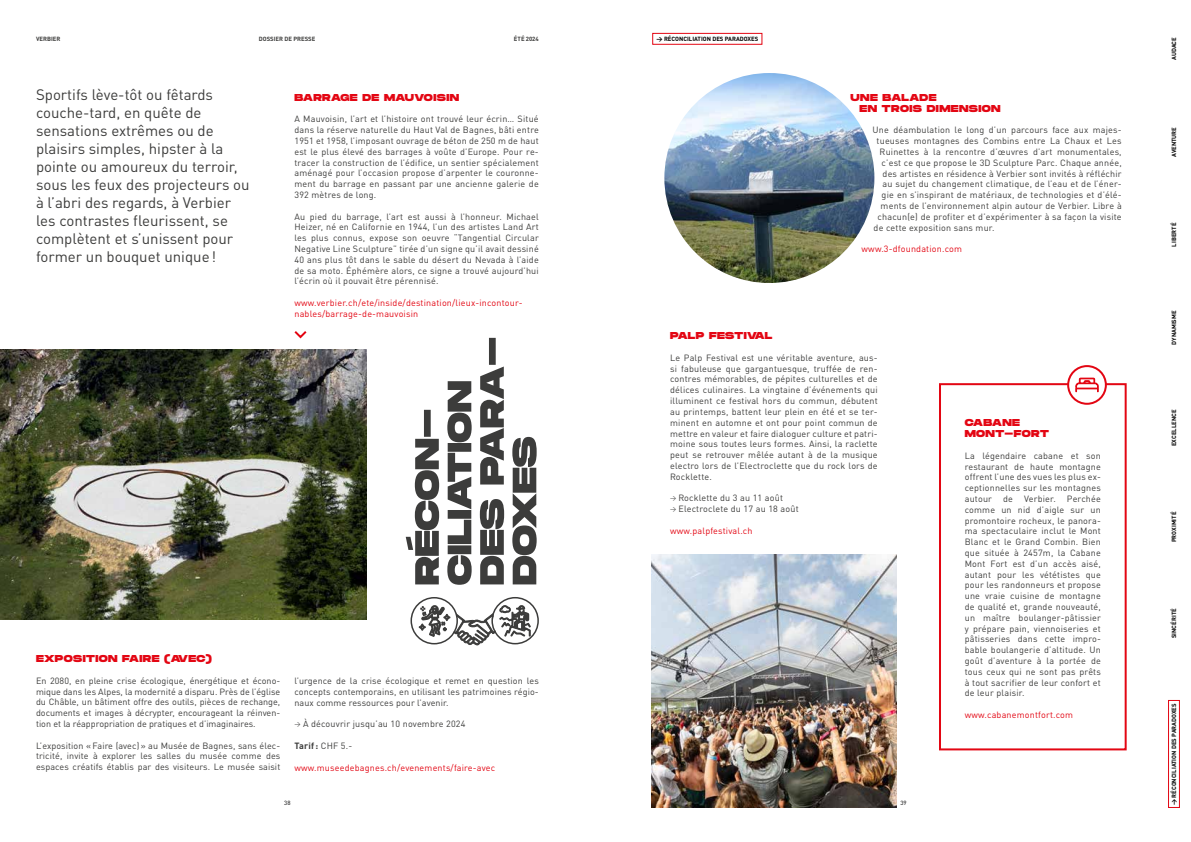
<style>
.page{position:relative;width:1191px;height:842px;background:#fff}
.page>*{position:absolute;margin:0;border:0;box-sizing:border-box;transform-origin:0 0}
.t1{font:15px/18px "DINOT";color:#3c3c3b}
.t2{font:800 10px/10.8px "Monument Extended";letter-spacing:.04em;color:#e30613}
.t3{font:9px/10.8px "DINOT";letter-spacing:.02em;color:#3c3c3b;text-align:justify}
.t4{font:9px/10.8px "DINOT";letter-spacing:.02em;color:#e30613}
.t5{font:700 9px "DINOT";letter-spacing:.02em;color:#3c3c3b}
.t6{font:700 6px "DINOT";color:#000}
.t7{font:700 6px "DINOT";color:#3c3c3b}
.t8{font:6px "DINOT";color:#000}
.s1{font-size:6px}
.s2{font-weight:400}
.s3{color:#fff}
</style>
<div class="page">
<img style="left:0;top:350px;width:366px;height:270px">
<div style="left:939px;top:383px;width:187px;height:367px;border:2px solid #e30613"></div>
<div style="left:652px;top:33px;width:110px;height:12px;border:1px solid #e30613"></div>
<div style="left:1168px;top:700px;width:11px;height:108px;border:1px solid #e30613"></div>
<img style="left:652px;top:554px;width:244px;height:254px">
<img style="left:664px;top:73px;width:210px;height:210px;border-radius:105px">
<svg style="left:294px;top:331px;width:13px;height:8px"></svg>
<div style="left:1068px;top:366px;width:37px;height:38px;background:#fff;border-radius:50%"></div>
<div style="left:1067px;top:365px;width:39px;height:40px;border:2px solid #e30613;border-radius:50%"></div>
<svg style="left:1074px;top:377px;width:25px;height:28px"></svg>
<svg style="left:512px;top:437px;width:24px;height:147px"></svg>
<svg style="left:480px;top:338px;width:24px;height:246px"></svg>
<svg style="left:447px;top:381px;width:24px;height:204px"></svg>
<svg style="left:406px;top:410px;width:33px;height:174px"></svg>
<svg style="left:410px;top:597px;width:129px;height:49px"></svg>
<p class="t7" style="left:36px;top:35px;width:26px">VERBIER</p>
<p class="t7" style="left:259px;top:35px;width:58px">DOSSIER DE PRESSE</p>
<p class="t7" style="left:514px;top:35px;width:26px">ÉTÉ 2024</p>
<p class="t1" style="left:36px;top:86px;width:215px">Sportifs lève-tôt ou fêtards couche-tard, en quête de sensations extrêmes ou de plaisirs simples, hipster à la pointe ou amoureux du terroir, sous les feux des projecteurs ou à l’abri des regards, à Verbier les contrastes fleurissent, se complètent et s’unissent pour former un bouquet unique!</p>
<p class="t2" style="left:294px;top:92px;width:166px">BARRAGE DE MAUVOISIN</p>
<p class="t3" style="left:294px;top:114px;width:246px">A Mauvoisin, l’art et l’histoire ont trouvé leur écrin… Situé dans la réserve naturelle du Haut Val de Bagnes, bâti entre 1951 et 1958, l’imposant ouvrage de béton de 250 m de haut est le plus élevé des barrages à voûte d’Europe. Pour re&shy;tracer la construction de l’édifice, un sentier spécialement aménagé pour l’occasion propose d’arpenter le couronne&shy;ment du barrage en passant par une ancienne galerie de 392 mètres de long.</p>
<p class="t3" style="left:294px;top:211px;width:246px">Au pied du barrage, l’art est aussi à l’honneur. Michael Heizer, né en Californie en 1944, l’un des artistes Land Art les plus connus, expose son oeuvre “Tangential Circular Negative Line Sculpture” tirée d’un signe qu’il avait dessiné 40 ans plus tôt dans le sable du désert du Nevada à l’aide de sa moto. Éphémère alors, ce signe a trouvé aujourd’hui l’écrin où il pouvait être pérennisé.</p>
<p class="t4" style="left:294px;top:297px;width:230px">www.verbier.ch/ete/inside/destination/lieux-incontour&shy;nables/barrage-de-mauvoisin</p>
<p class="t2" style="left:36px;top:653px;width:177px">EXPOSITION FAIRE (AVEC)</p>
<p class="t3" style="left:36px;top:675px;width:246px">En 2080, en pleine crise écologique, énergétique et écono&shy;mique dans les Alpes, la modernité a disparu. Près de l’église du Châble, un bâtiment offre des outils, pièces de rechange, documents et images à décrypter, encourageant la réinven&shy;tion et la réappropriation de pratiques et d’imaginaires.</p>
<p class="t3" style="left:36px;top:740px;width:246px">L’exposition «Faire (avec) » au Musée de Bagnes, sans élec&shy;tricité, invite à explorer les salles du musée comme des espaces créatifs établis par des visiteurs. Le musée saisit</p>
<p class="t3" style="left:294px;top:675px;width:246px">l’urgence de la crise écologique et remet en question les concepts contemporains, en utilisant les patrimoines régio&shy;naux comme ressources pour l’avenir.</p>
<p class="t3" style="left:294px;top:718px;width:173px"><span class="s1">→</span> À découvrir jusqu’au 10 novembre 2024</p>
<p class="t5" style="left:294px;top:740px;width:59px">Tarif: <span class="s2">CHF 5.-</span></p>
<p class="t4" style="left:294px;top:762px;width:202px">www.museedebagnes.ch/evenements/faire-avec</p>
<p class="t6" style="left:656px;top:35px;width:103px">→ RÉCONCILIATION DES PARADOXES</p>
<p class="t2" style="left:859px;top:92px;width:142px;text-indent:-9px">UNE BALADE<br>EN TROIS DIMENSION</p>
<p class="t3" style="left:872px;top:125px;width:250px">Une déambulation le long d’un parcours face aux majes-</p>
<p class="t3" style="left:876px;top:135px;width:246px">tueuses montagnes des Combins entre La Chaux et Les</p>
<p class="t3" style="left:879px;top:146px;width:243px">Ruinettes à la rencontre d’œuvres d’art monumentales,</p>
<p class="t3" style="left:881px;top:157px;width:242px">c’est ce que propose le 3D Sculpture Parc. Chaque année,</p>
<p class="t3" style="left:882px;top:168px;width:240px">des artistes en résidence à Verbier sont invités à réfléchir</p>
<p class="t3" style="left:882px;top:179px;width:241px">au sujet du changement climatique, de l’eau et de l’éner-</p>
<p class="t3" style="left:881px;top:189px;width:241px">gie en s’inspirant de matériaux, de technologies et d’élé-</p>
<p class="t3" style="left:880px;top:200px;width:243px">ments de l’environnement alpin autour de Verbier. Libre à</p>
<p class="t3" style="left:877px;top:211px;width:246px">chacun(e) de profiter et d’expérimenter à sa façon la visite</p>
<p class="t3" style="left:873px;top:222px;width:122px">de cette exposition sans mur.</p>
<p class="t4" style="left:861px;top:243px;width:102px">www.3-dfoundation.com</p>
<p class="t2" style="left:670px;top:330px;width:104px">PALP FESTIVAL</p>
<p class="t3" style="left:670px;top:352px;width:209px">Le Palp Festival est une véritable aventure, aus&shy;si fabuleuse que gargantuesque, truffée de ren&shy;contres mémorables, de pépites culturelles et de délices culinaires. La vingtaine d’événements qui illuminent ce festival hors du commun, débutent au printemps, battent leur plein en été et se ter&shy;minent en automne et ont pour point commun de mettre en valeur et faire dialoguer culture et patri&shy;moine sous toutes leurs formes. Ainsi, la raclette peut se retrouver mêlée autant à de la musique electro lors de l’Electroclette que du rock lors de Rocklette.</p>
<p class="t3" style="left:670px;top:492px;width:114px"><span class="s1">→</span> Rocklette du 3 au 11 août</p>
<p class="t3" style="left:670px;top:503px;width:130px"><span class="s1">→</span> Electroclete du 17 au 18 août</p>
<p class="t4" style="left:670px;top:525px;width:84px">www.palpfestival.ch</p>
<p class="t2" style="left:964px;top:417px;width:86px">CABANE<br>MONT-FORT</p>
<p class="t3" style="left:964px;top:450px;width:138px">La légendaire cabane et son restaurant de haute montagne offrent l’une des vues les plus ex&shy;ceptionnelles sur les montagnes autour de Verbier. Perchée comme un nid d’aigle sur un promontoire rocheux, le panora&shy;ma spectaculaire inclut le Mont Blanc et le Grand Combin. Bien que située à 2457m, la Cabane Mont Fort est d’un accès aisé, autant pour les vététistes que pour les randonneurs et propose une vraie cuisine de montagne de qualité et, grande nouveauté, un maître boulanger-pâtissier y prépare pain, viennoiseries et pâtisseries dans cette impro&shy;bable boulangerie d’altitude. Un goût d’aventure à la portée de tous ceux qui ne sont pas prêts à tout sacrifier de leur confort et de leur plaisir.</p>
<p class="t4" style="left:964px;top:709px;width:110px">www.cabanemontfort.com</p>
<p class="t8" style="left:284px;top:799px;width:8px">38</p>
<p class="t8" style="left:900px;top:799px;width:8px">39</p>
<p class="t6" style="left:1170px;top:68px;width:32px;rotate:-90deg"><span class="s3">→</span> AUDACE</p>
<p class="t6" style="left:1170px;top:164px;width:39px;rotate:-90deg"><span class="s3">→</span> AVENTURE</p>
<p class="t6" style="left:1170px;top:254px;width:33px;rotate:-90deg"><span class="s3">→</span> LIBERTÉ</p>
<p class="t6" style="left:1170px;top:352px;width:43px;rotate:-90deg"><span class="s3">→</span> DYNAMISME</p>
<p class="t6" style="left:1170px;top:454px;width:46px;rotate:-90deg"><span class="s3">→</span> EXCELLENCE</p>
<p class="t6" style="left:1170px;top:550px;width:40px;rotate:-90deg"><span class="s3">→</span> PROXIMITÉ</p>
<p class="t6" style="left:1170px;top:646px;width:39px;rotate:-90deg"><span class="s3">→</span> SINCÉRITÉ</p>
<p class="t6" style="left:1170px;top:805px;width:103px;rotate:-90deg">→ RÉCONCILIATION DES PARADOXES</p>
</div>
